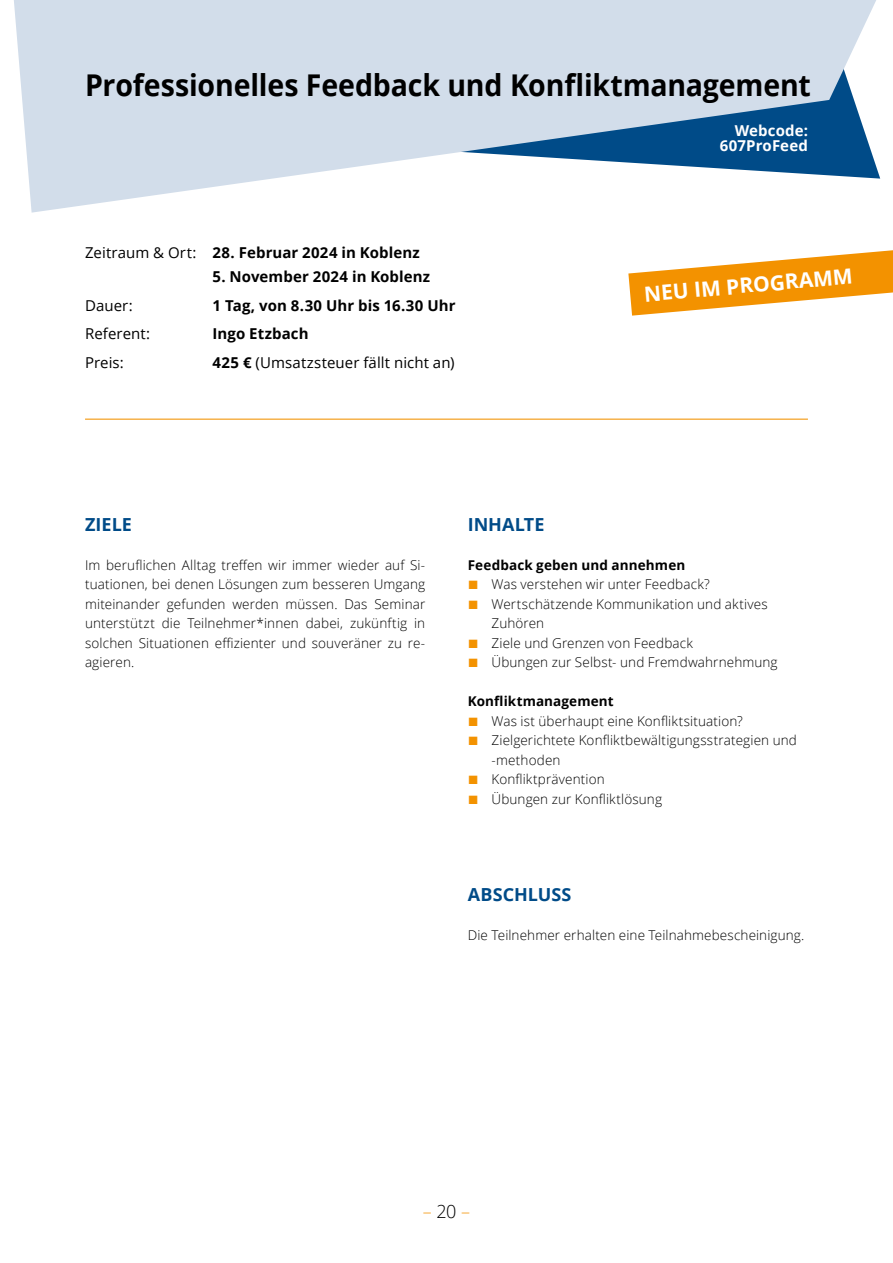
<style>
.page{position:relative;width:893px;height:1263px;background:#fff}
.page>*{position:absolute;margin:0;border:0;box-sizing:border-box;transform-origin:0 0}
.t1{font:700 30px "Open Sans";letter-spacing:-.005em;color:#000;scale:.95 1}
.t2{font:700 21px "Open Sans";color:#fff}
.t3{font:700 18px "Open Sans";letter-spacing:.005em;color:#004b88}
.t4{font:300 18px "Open Sans";color:#f39200}
.t5{font:700 15px "Open Sans";letter-spacing:.005em;color:#000}
.t6{font:15px "Open Sans";letter-spacing:.005em;color:#000}
.t7{font:700 15px/15px "Open Sans";letter-spacing:.01em;color:#fff;text-align:right}
.t8{font:300 13.5px/19.5px "Open Sans";letter-spacing:.01em;color:#000}
.t9{font:700 13.5px "Open Sans";letter-spacing:.01em;color:#000}
.s1{font-weight:400}
.s2{font-weight:700}
.s3{font-family:"Arial";font-weight:400;font-size:18px;color:#f39200}
.s4{color:#000}
</style>
<div class="page">
<svg style="left:14px;top:0;width:867px;height:213px;fill:#d2ddea"></svg>
<hr style="left:85px;top:419px;width:723px;height:1px;background:#f39200">
<svg style="left:628px;top:250px;width:265px;height:66px"></svg>
<h1 class="t1" style="left:85px;top:64px;width:766px">Professionelles Feedback und Konfliktmanagement</h1>
<p class="t5" style="left:85px;top:242px;width:336px"><span class="s1">Zeitraum &amp; Ort:</span> 28. Februar 2024 in Koblenz</p>
<p class="t5" style="left:213px;top:266px;width:219px">5. November 2024 in Koblenz</p>
<p class="t6" style="left:85px;top:295px;width:49px">Dauer:</p>
<p class="t5" style="left:213px;top:295px;width:244px">1 Tag, von 8.30 Uhr bis 16.30 Uhr</p>
<p class="t6" style="left:85px;top:323px;width:67px">Referent:</p>
<p class="t5" style="left:213px;top:323px;width:98px">Ingo Etzbach</p>
<p class="t6" style="left:85px;top:352px;width:40px">Preis:</p>
<p class="t6" style="left:213px;top:352px;width:243px"><span class="s2">425 €</span> (Umsatzsteuer fällt nicht an)</p>
<p class="t7" style="left:720px;top:123px;width:90px">Webcode:<br>607ProFeed</p>
<h2 class="t2" style="left:643px;top:279px;width:211px;rotate:-5deg">NEU IM PROGRAMM</h2>
<h3 class="t3" style="left:85px;top:512px;width:48px">ZIELE</h3>
<p class="t8" style="left:85px;top:555px;width:342px;text-align:justify">Im beruflichen Alltag treffen wir immer wieder auf Si&shy;tuationen, bei denen Lösungen zum besseren Umgang miteinander gefunden werden müssen. Das Seminar unterstützt die Teilnehmer*innen dabei, zukünftig in solchen Situationen effizienter und souveräner zu re&shy;agieren.</p>
<h3 class="t3" style="left:468px;top:512px;width:78px">INHALTE</h3>
<p class="t9" style="left:468px;top:555px;width:219px">Feedback geben und annehmen</p>
<p class="t8" style="left:468px;top:574px;width:243px"><span class="s3">■</span> Was verstehen wir unter Feedback?</p>
<p class="t8" style="left:492px;top:594px;width:278px;text-indent:-24px"><span class="s3">■</span> Wertschätzende Kommunikation und aktives<br>Zuhören</p>
<p class="t8" style="left:468px;top:633px;width:227px"><span class="s3">■</span> Ziele und Grenzen von Feedback</p>
<p class="t8" style="left:468px;top:652px;width:311px"><span class="s3">■</span> Übungen zur Selbst- und Fremdwahrnehmung</p>
<p class="t9" style="left:468px;top:692px;width:148px">Konfliktmanagement</p>
<p class="t8" style="left:468px;top:711px;width:276px"><span class="s3">■</span> Was ist überhaupt eine Konfliktsituation?</p>
<p class="t8" style="left:492px;top:730px;width:307px;text-indent:-24px"><span class="s3">■</span> Zielgerichtete Konfliktbewältigungsstrategien und -methoden</p>
<p class="t8" style="left:468px;top:769px;width:139px"><span class="s3">■</span> Konfliktprävention</p>
<p class="t8" style="left:468px;top:789px;width:196px"><span class="s3">■</span> Übungen zur Konfliktlösung</p>
<h3 class="t3" style="left:468px;top:882px;width:105px">ABSCHLUSS</h3>
<p class="t8" style="left:468px;top:925px;width:338px">Die Teilnehmer erhalten eine Teilnahmebescheinigung.</p>
<h3 class="t4" style="left:423px;top:1199px;width:49px">– <span class="s4">20</span> –</h3>
</div>
